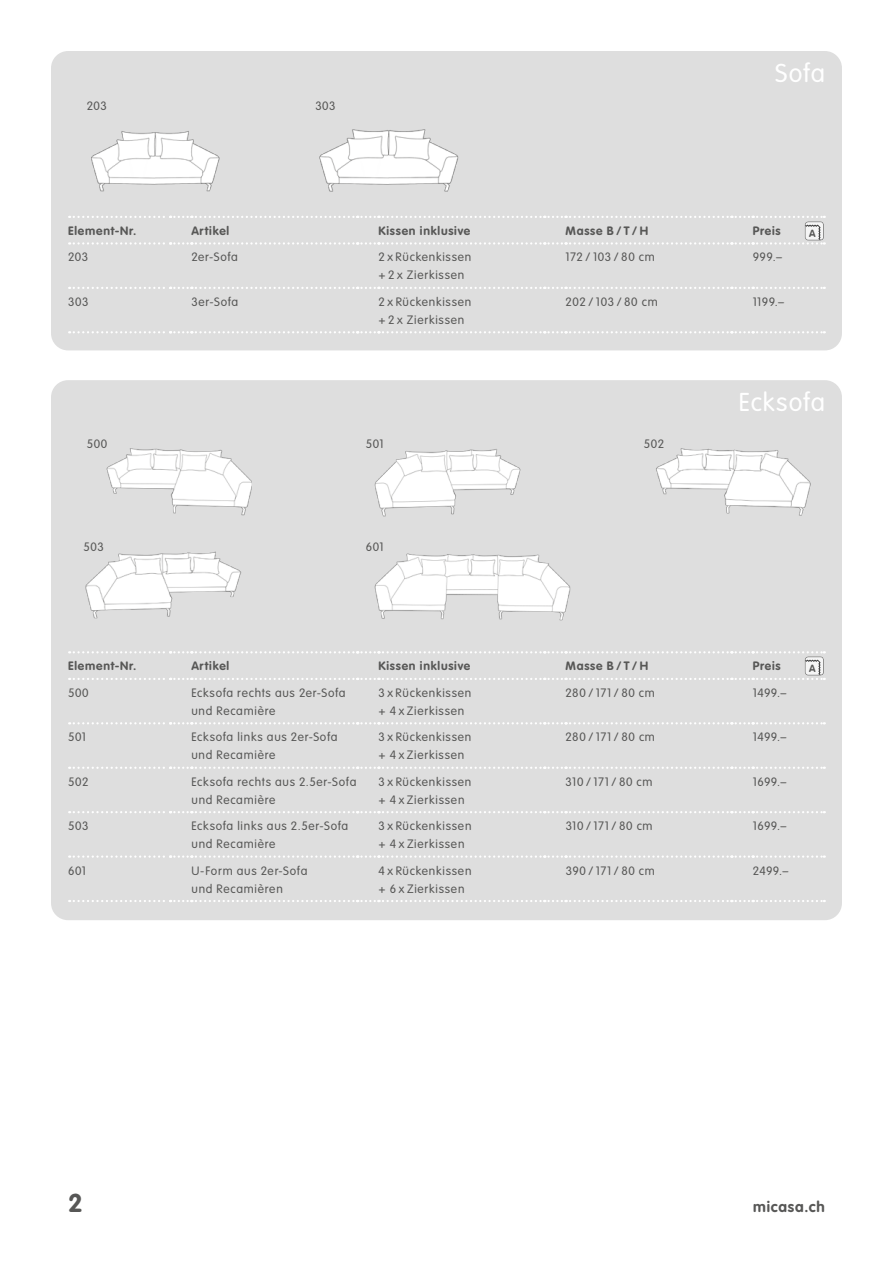
<style>
.page{position:relative;width:893px;height:1263px;background:#fff}
.page>*{position:absolute;margin:0;border:0;box-sizing:border-box;transform-origin:0 0}
.t1{font:300 25.5px "VAG Rounded";letter-spacing:.035em;color:#fff}
.t2{font:700 25.5px "VAG Rounded";color:#575756}
.t3{font:700 15px "VAG Rounded";letter-spacing:.055em;color:#575756}
.t4{font:300 12px/18px "VAG Rounded";letter-spacing:.06em;color:#575756}
.t5{font:700 12px "VAG Rounded";letter-spacing:.065em;color:#575756}
.t6{font:700 10.2px "VAG Rounded";color:#575756}
</style>
<div class="page">
<div style="left:51px;top:380px;width:791px;height:540px;background:#dedede;border-radius:17px"></div>
<svg style="left:69px;top:722px;width:756px;height:2px"></svg>
<svg style="left:69px;top:767px;width:756px;height:2px"></svg>
<svg style="left:69px;top:811px;width:756px;height:2px"></svg>
<svg style="left:69px;top:855px;width:756px;height:3px"></svg>
<svg style="left:69px;top:900px;width:756px;height:2px"></svg>
<img style="left:106px;top:448px;width:146px;height:68px">
<img style="left:374px;top:449px;width:147px;height:68px">
<img style="left:656px;top:448px;width:155px;height:68px">
<img style="left:86px;top:551px;width:155px;height:68px">
<div style="left:51px;top:51px;width:791px;height:299px;background:#dedede;border-radius:17px"></div>
<svg style="left:69px;top:287px;width:756px;height:2px"></svg>
<svg style="left:69px;top:331px;width:756px;height:2px"></svg>
<img style="left:91px;top:131px;width:129px;height:61px">
<img style="left:319px;top:129px;width:140px;height:63px">
<svg style="left:69px;top:216px;width:756px;height:29px"></svg>
<div style="left:805px;top:221px;width:19px;height:20px;border:1px solid #575756;border-radius:3px"></div>
<svg style="left:69px;top:651px;width:756px;height:29px"></svg>
<div style="left:805px;top:656px;width:19px;height:20px;border:1px solid #575756;border-radius:3px"></div>
<img style="left:374px;top:553px;width:197px;height:68px">
<p class="t4" style="left:87px;top:97px;width:22px">203</p>
<p class="t4" style="left:315px;top:97px;width:22px">303</p>
<h1 class="t1" style="left:775px;top:59px;width:51px">Sofa</h1>
<p class="t5" style="left:68px;top:223px;width:70px">Element-Nr.</p>
<p class="t5" style="left:191px;top:223px;width:39px">Artikel</p>
<p class="t5" style="left:378px;top:223px;width:93px">Kissen inklusive</p>
<p class="t5" style="left:566px;top:223px;width:84px">Masse B/T/H</p>
<p class="t5" style="left:753px;top:223px;width:29px">Preis</p>
<p class="t4" style="left:68px;top:248px;width:22px">203</p>
<p class="t4" style="left:191px;top:248px;width:48px">2er-Sofa</p>
<p class="t4" style="left:378px;top:248px;width:94px">2 x Rückenkissen + 2 x Zierkissen</p>
<p class="t4" style="left:566px;top:248px;width:91px">172 / 103 / 80 cm</p>
<p class="t4" style="left:753px;top:248px;width:31px">999.–</p>
<p class="t4" style="left:68px;top:293px;width:22px">303</p>
<p class="t4" style="left:191px;top:293px;width:48px">3er-Sofa</p>
<p class="t4" style="left:378px;top:293px;width:94px">2 x Rückenkissen + 2 x Zierkissen</p>
<p class="t4" style="left:566px;top:293px;width:94px">202 / 103 / 80 cm</p>
<p class="t4" style="left:753px;top:293px;width:33px">1199.–</p>
<p class="t6" style="left:809px;top:227px;width:8px">A</p>
<p class="t4" style="left:87px;top:435px;width:22px">500</p>
<p class="t4" style="left:366px;top:435px;width:19px">501</p>
<p class="t4" style="left:644px;top:435px;width:22px">502</p>
<p class="t4" style="left:84px;top:538px;width:22px">503</p>
<p class="t4" style="left:366px;top:538px;width:19px">601</p>
<h1 class="t1" style="left:739px;top:388px;width:88px">Ecksofa</h1>
<p class="t5" style="left:68px;top:659px;width:70px">Element-Nr.</p>
<p class="t5" style="left:191px;top:659px;width:39px">Artikel</p>
<p class="t5" style="left:378px;top:659px;width:93px">Kissen inklusive</p>
<p class="t5" style="left:566px;top:659px;width:84px">Masse B/T/H</p>
<p class="t5" style="left:753px;top:659px;width:29px">Preis</p>
<p class="t4" style="left:68px;top:684px;width:22px">500</p>
<p class="t4" style="left:191px;top:684px;width:156px">Ecksofa rechts aus 2er-Sofa und Recamière</p>
<p class="t4" style="left:378px;top:684px;width:94px">3 x Rückenkissen + 4 x Zierkissen</p>
<p class="t4" style="left:566px;top:684px;width:91px">280 / 171 / 80 cm</p>
<p class="t4" style="left:753px;top:684px;width:35px">1499.–</p>
<p class="t4" style="left:68px;top:728px;width:19px">501</p>
<p class="t4" style="left:191px;top:728px;width:148px">Ecksofa links aus 2er-Sofa und Recamière</p>
<p class="t4" style="left:378px;top:728px;width:94px">3 x Rückenkissen + 4 x Zierkissen</p>
<p class="t4" style="left:566px;top:728px;width:91px">280 / 171 / 80 cm</p>
<p class="t4" style="left:753px;top:728px;width:35px">1499.–</p>
<p class="t4" style="left:68px;top:772px;width:22px">502</p>
<p class="t4" style="left:191px;top:772px;width:166px">Ecksofa rechts aus 2.5er-Sofa und Recamière</p>
<p class="t4" style="left:379px;top:772px;width:94px">3 x Rückenkissen + 4 x Zierkissen</p>
<p class="t4" style="left:566px;top:772px;width:88px">310 / 171 / 80 cm</p>
<p class="t4" style="left:753px;top:772px;width:35px">1699.–</p>
<p class="t4" style="left:68px;top:817px;width:22px">503</p>
<p class="t4" style="left:191px;top:817px;width:158px">Ecksofa links aus 2.5er-Sofa und Recamière</p>
<p class="t4" style="left:379px;top:817px;width:94px">3 x Rückenkissen + 4 x Zierkissen</p>
<p class="t4" style="left:566px;top:817px;width:88px">310 / 171 / 80 cm</p>
<p class="t4" style="left:753px;top:817px;width:35px">1699.–</p>
<p class="t4" style="left:68px;top:861px;width:19px">601</p>
<p class="t4" style="left:191px;top:861px;width:117px">U-Form aus 2er-Sofa und Recamièren</p>
<p class="t4" style="left:379px;top:861px;width:94px">4 x Rückenkissen + 6 x Zierkissen</p>
<p class="t4" style="left:566px;top:861px;width:91px">390 / 171 / 80 cm</p>
<p class="t4" style="left:753px;top:861px;width:37px">2499.–</p>
<p class="t6" style="left:809px;top:662px;width:8px">A</p>
<h1 class="t2" style="left:68px;top:1188px;width:16px">2</h1>
<p class="t3" style="left:753px;top:1198px;width:73px">micasa.ch</p>
</div>
